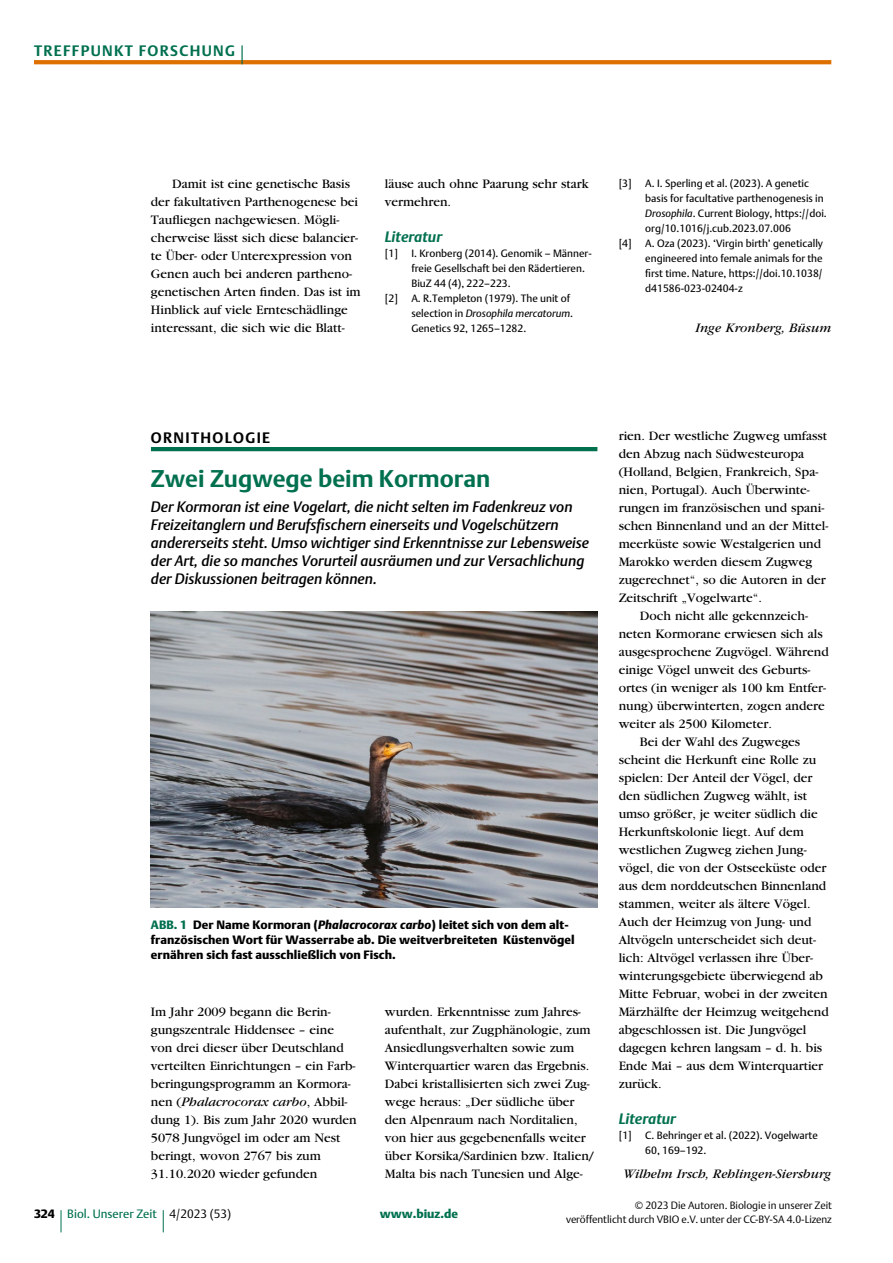
<style>
.page{position:relative;width:893px;height:1263px;background:#fff}
.page>*{position:absolute;margin:0;border:0;box-sizing:border-box;transform-origin:0 0}
.t1{font:700 24px "DTL Argo T";color:#00704f}
.t2{font:italic 15px/18px "DTL Argo T Medium";color:#000}
.t3{font:700 15px "DTL Argo T";letter-spacing:.09em;color:#00704f}
.t4{font:italic 700 15px "DTL Argo T";color:#00704f}
.t5{font:700 15px "DTL Argo T";letter-spacing:.09em;color:#000}
.t6{font:13.5px/18px "Garamond";color:#000}
.t7{font:italic 13.5px "Garamond";color:#000}
.t8{font:12px/15px "DTL Argo T Black";letter-spacing:.005em;color:#000}
.t9{font:12px "DTL Argo T";color:#00704f}
.t10{font:12px "DTL Argo T Black";color:#00704f}
.t11{font:12px "DTL Argo T Light";color:#000}
.t12{font:10.5px/15px "DTL Argo T";color:#000}
.t13{font:10.5px "DTL Argo T Light";color:#000}
.t14{font:italic 10.5px "DTL Argo T";color:#000}
.s1{font-style:italic}
.s2{font-style:normal}
.s3{color:#00704f}
</style>
<div class="page">
<hr style="left:151px;top:447px;width:446px;height:4px;background:#00704f">
<svg style="left:34px;top:60px;width:797px;height:4px;background:#de7305"></svg>
<svg style="left:241px;top:45px;width:2px;height:19px"></svg>
<svg style="left:163px;top:1210px;width:1px;height:22px"></svg>
<svg style="left:61px;top:1210px;width:1px;height:22px"></svg>
<img style="left:151px;top:611px;width:446px;height:297px">
<p class="t3" style="left:34px;top:42px;width:202px">TREFFPUNKT FORSCHUNG</p>
<p class="t6" style="left:151px;top:175px;width:211px;text-indent:21px">Damit ist eine genetische Basis der fakultativen Parthenogenese bei Taufiegen nachgewiesen. Mögli&shy;cherweise lässt sich diese balancier&shy;te Über- oder Unterexpression von Genen auch bei anderen partheno&shy;genetischen Arten fnden. Das ist im Hinblick auf viele Ernteschädlinge interessant, die sich wie die Blatt-</p>
<p class="t6" style="left:385px;top:175px;width:205px">läuse auch ohne Paarung sehr stark</p>
<p class="t12" style="left:619px;top:176px;width:15px">[3]</p>
<p class="t12" style="left:645px;top:176px;width:165px">A. I. Sperling et al. (2023). A genetic</p>
<p class="t6" style="left:385px;top:193px;width:68px">vermehren.</p>
<p class="t12" style="left:645px;top:191px;width:180px">basis for facultative parthenogenesis in</p>
<p class="t12" style="left:645px;top:206px;width:183px"><span class="s1">Drosophila</span>. Current Biology, https://doi.</p>
<p class="t4" style="left:385px;top:228px;width:59px">Literatur</p>
<p class="t12" style="left:385px;top:246px;width:15px">[1]</p>
<p class="t12" style="left:411px;top:246px;width:182px">I. Kronberg (2014). Genomik – Männer&shy;freie Gesellschaft bei den Rädertieren.<br>BiuZ 44 (4), 222–223.</p>
<p class="t12" style="left:645px;top:221px;width:179px">org/10.1016/j.cub.2023.07.006<br>A. Oza (2023). ‘Virgin birth’ genetically engineered into female animals for the frst time. Nature, https://doi.10.1038/ d41586-023-02404-z</p>
<p class="t12" style="left:619px;top:236px;width:15px">[4]</p>
<p class="t12" style="left:385px;top:291px;width:15px">[2]</p>
<p class="t12" style="left:411px;top:291px;width:161px">A. R.Templeton (1979). The unit of</p>
<p class="t14" style="left:411px;top:307px;width:163px"><span class="s2">selection in</span> Drosophila mercatorum<span class="s2">.</span></p>
<p class="t12" style="left:411px;top:321px;width:116px">Genetics 92, 1265–1282.</p>
<p class="t7" style="left:695px;top:321px;width:137px">Inge Kronberg, Büsum</p>
<p class="t8" style="left:34px;top:1206px;width:22px">324</p>
<p class="t6" style="left:619px;top:427px;width:211px">rien. Der westliche Zugweg umfasst den Abzug nach Südwesteuropa (Holland, Belgien, Frankreich, Spa&shy;nien, Portugal). Auch Überwinte&shy;rungen im französischen und spani&shy;schen Binnenland und an der Mittel&shy;meerküste sowie Westalgerien und Marokko werden diesem Zugweg zugerechnet“, so die Autoren in der Zeitschrift „Vogelwarte“.</p>
<p class="t6" style="left:619px;top:607px;width:212px;text-indent:21px">Doch nicht alle gekennzeich&shy;neten Kormorane erwiesen sich als ausgesprochene Zugvögel. Während einige Vögel unweit des Geburts&shy;ortes (in weniger als 100 km Entfer&shy;nung) überwinterten, zogen andere weiter als 2500 Kilometer.</p>
<p class="t6" style="left:619px;top:733px;width:211px;text-indent:21px">Bei der Wahl des Zugweges scheint die Herkunft eine Rolle zu spielen: Der Anteil der Vögel, der den südlichen Zugweg wählt, ist umso größer, je weiter südlich die<br>Herkunftskolonie liegt. Auf dem westlichen Zugweg ziehen Jung&shy;vögel, die von der Ostseeküste oder aus dem norddeutschen Binnenland stammen, weiter als ältere Vögel.<br>Auch der Heimzug von Jung- und<br>Altvögeln unterscheidet sich deut&shy;lich: Altvögel verlassen ihre Über&shy;winterungsgebiete überwiegend ab<br>Mitte Februar, wobei in der zweiten<br>Märzhälfte der Heimzug weitgehend abgeschlossen ist. Die Jungvögel dagegen kehren langsam – d. h. bis<br>Ende Mai – aus dem Winterquartier zurück.</p>
<h5 class="t4" style="left:619px;top:1110px;width:59px">Literatur</h5>
<p class="t12" style="left:619px;top:1128px;width:15px">[1]</p>
<p class="t12" style="left:645px;top:1128px;width:174px">C. Behringer et al. (2022). Vogelwarte<br>60, 169–192.</p>
<p class="t7" style="left:623px;top:1167px;width:209px">Wilhelm Irsch, Rehlingen-Siersburg</p>
<p class="t13" style="left:635px;top:1199px;width:199px">© 2023 Die Autoren. Biologie in unserer Zeit</p>
<p class="t5" style="left:151px;top:428px;width:121px">ORNITHOLOGIE</p>
<h2 class="t1" style="left:151px;top:464px;width:341px">Zwei Zugwege beim Kormoran</h2>
<p class="t2" style="left:151px;top:498px;width:440px">Der Kormoran ist eine Vogelart, die nicht selten im Fadenkreuz von Freizeitanglern und Berufsfschern einerseits und Vogelschützern andererseits steht. Umso wichtiger sind Erkenntnisse zur Lebensweise der Art, die so manches Vorurteil ausräumen und zur Versachlichung der Diskussionen beitragen können.</p>
<p class="t8" style="left:151px;top:917px;width:425px"><span class="s3">ABB. 1</span> Der Name Kormoran (<span class="s1">Phalacrocorax carbo</span>) leitet sich von dem alt&shy;französischen Wort für Wasserrabe ab. Die weitverbreiteten Küstenvögel ernähren sich fast ausschließlich von Fisch.</p>
<p class="t6" style="left:151px;top:1003px;width:207px">Im Jahr 2009 begann die Berin&shy;gungszentrale Hiddensee – eine von drei dieser über Deutschland verteilten Einrichtungen – ein Farb&shy;beringungsprogramm an Kormora&shy;nen (<span class="s1">Phalacrocorax carbo</span>, Abbil&shy;dung 1). Bis zum Jahr 2020 wurden<br>5078 Jungvögel im oder am Nest beringt, wovon 2767 bis zum<br>31.10.2020 wieder gefunden</p>
<p class="t6" style="left:385px;top:1003px;width:211px">wurden. Erkenntnisse zum Jahres&shy;aufenthalt, zur Zugphänologie, zum Ansiedlungsverhalten sowie zum Winterquartier waren das Ergebnis.<br>Dabei kristallisierten sich zwei Zug&shy;wege heraus: „Der südliche über den Alpenraum nach Norditalien, von hier aus gegebenenfalls weiter über Korsika/Sardinien bzw. Italien/ Malta bis nach Tunesien und Alge-</p>
<p class="t9" style="left:67px;top:1207px;width:91px">Biol. Unserer Zeit</p>
<p class="t11" style="left:170px;top:1207px;width:63px">4/2023 (53)</p>
<p class="t10" style="left:380px;top:1207px;width:80px">www.biuz.de</p>
<p class="t13" style="left:566px;top:1213px;width:267px">veröffentlicht durch VBIO e.V. unter der CC-BY-SA 4.0-Lizenz</p>
</div>
